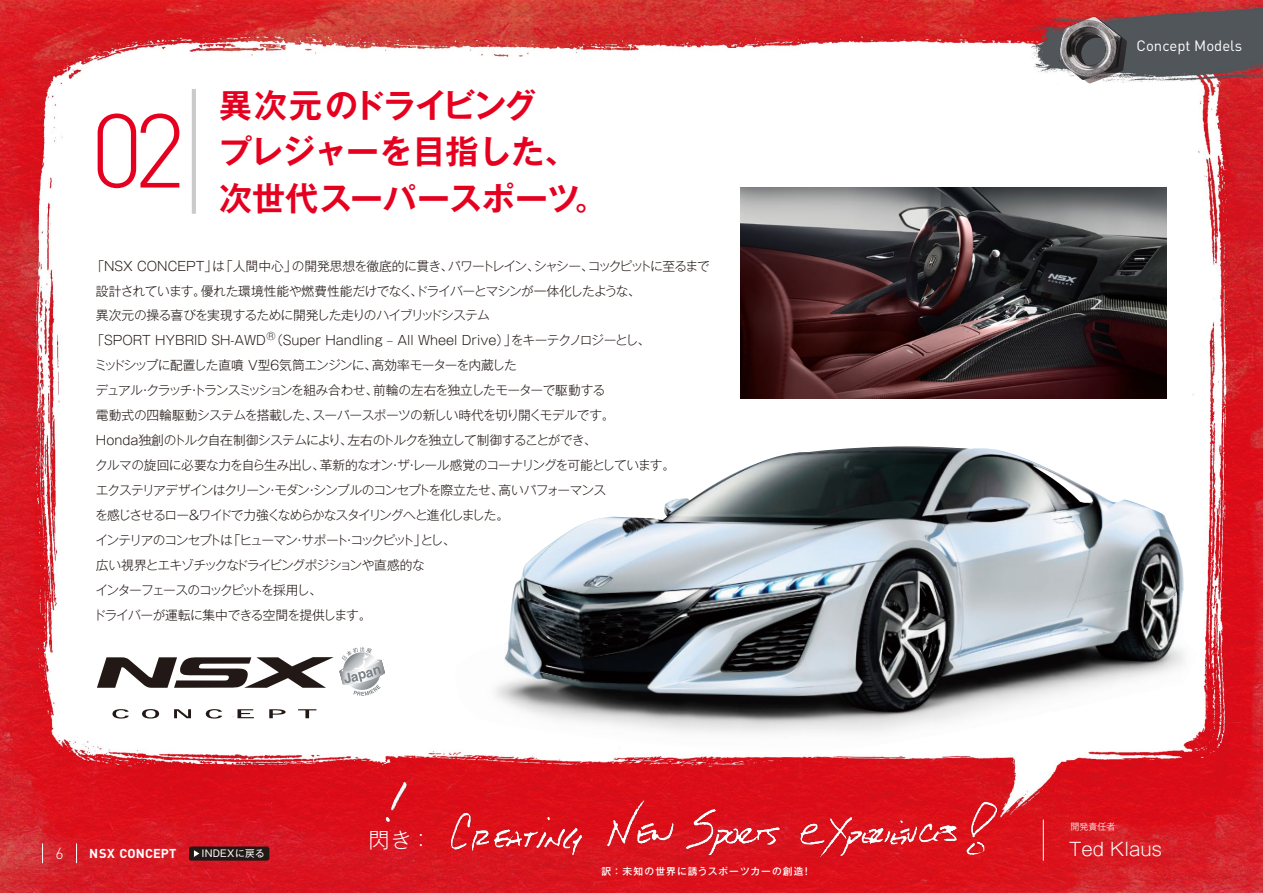
<style>
.page{position:relative;width:1263px;height:893px;background:#fff}
.page>*{position:absolute;margin:0;border:0;box-sizing:border-box;transform-origin:0 0}
.t1{font:300 103.05px "DIN";color:#e60020}
.t2{font:700 33px/46.8px "Gothic MB101 Pro De";letter-spacing:-.03em;color:#e60020}
.t3{font:700 33px "Gothic MB101 Pro De";color:#e60020}
.t4{font:300 21px "Gothic MB101 Pro";color:#fff}
.t5{font:300 18px "Gothic MB101 Pro";color:#fff}
.t6{font:300 15.9px "DIN";color:#fff}
.t7{font:14.85px "DIN";color:#fff}
.t8{font:300 12.75px "Gothic MB101 Pro";letter-spacing:-.055em;color:#221815}
.t9{font:300 12.75px "Gothic MB101 Pro";color:#221815}
.t10{font:300 12.75px "Gothic MB101 Pro";letter-spacing:-.035em;color:#221815}
.t11{font:300 12.75px "Gothic MB101 Pro";letter-spacing:-.08em;color:#221815}
.t12{font:300 12.75px "Gothic MB101 Pro";letter-spacing:-.09em;color:#221815}
.t13{font:300 12.75px "Gothic MB101 Pro";letter-spacing:-.13em;color:#221815}
.t14{font:300 12.75px "Gothic MB101 Pro";letter-spacing:-.125em;color:#221815}
.t15{font:700 12.75px "DIN";letter-spacing:.01em;color:#fff}
.t16{font:500 9.75px "Gothic MB101 Pro";letter-spacing:.105em;color:#fff}
.t17{font:9.6px "Gothic MB101 Pr 5";letter-spacing:.03em;color:#fff}
.t18{font:300 9px "Gothic MB101 Pro";color:#fff}
</style>
<div class="page">
<img style="left:0;top:0;width:1262px;height:893px">
<img style="left:740px;top:187px;width:426px;height:211px">
<img style="left:453px;top:446px;width:746px;height:310px">
<img style="left:1064px;top:20px;width:63px;height:64px">
<img style="left:1058px;top:16px;width:64px;height:64px">
<img style="left:607px;top:800px;width:37px;height:46px">
<hr style="left:1043px;top:820px;width:1px;height:41px;background:#fff">
<img style="left:386px;top:782px;width:21px;height:41px">
<svg style="left:42px;top:843px;width:1px;height:20px"></svg>
<svg style="left:76px;top:843px;width:1px;height:20px"></svg>
<hr style="left:192px;top:89px;width:4px;height:125px;background:#c9caca">
<svg style="left:97px;top:647px;width:288px;height:49px"></svg>
<svg style="left:112px;top:709px;width:17px;height:9px"></svg>
<svg style="left:142px;top:709px;width:17px;height:9px"></svg>
<svg style="left:174px;top:709px;width:17px;height:9px"></svg>
<svg style="left:206px;top:709px;width:16px;height:9px"></svg>
<svg style="left:237px;top:709px;width:17px;height:9px"></svg>
<svg style="left:269px;top:709px;width:17px;height:9px"></svg>
<svg style="left:298px;top:709px;width:18px;height:9px"></svg>
<div style="left:189px;top:846px;width:80px;height:15px;background:#221815;border-radius:2px"></div>
<svg style="left:194px;top:850px;width:5px;height:7px"></svg>
<h1 class="t1" style="left:90px;top:87px;width:97px">02</h1>
<h2 class="t2" style="left:219px;top:78px;width:360px">異次元のドライビングプレジャーを目指した、</h2>
<h2 class="t3" style="left:219px;top:171px;width:390px">次世代スーパースポーツ。</h2>
<p class="t10" style="left:91px;top:255px;width:620px">「NSX CONCEPT」は「人間中心」の開発思想を徹底的に貫き、パワートレイン、シャシー、コックピットに至るまで</p>
<p class="t8" style="left:96px;top:280px;width:546px">設計されています。優れた環境性能や燃費性能だけでなく、ドライバーとマシンが一体化したような、</p>
<p class="t8" style="left:96px;top:305px;width:395px">異次元の操る喜びを実現するために開発した走りのハイブリッドシステム</p>
<p class="t9" style="left:91px;top:330px;width:560px">「SPORT HYBRID SH-AWD<sup>®</sup>（Super Handling ‒ All Wheel Drive）」をキーテクノロジーとし、</p>
<p class="t8" style="left:94px;top:355px;width:424px">ミッドシップに配置した直噴 V型6気筒エンジンに、高効率モーターを内蔵した</p>
<p class="t8" style="left:96px;top:380px;width:511px">デュアル・クラッチ・トランスミッションを組み合わせ、前輪の左右を独立したモーターで駆動する</p>
<p class="t8" style="left:96px;top:405px;width:520px">電動式の四輪駆動システムを搭載した、スーパースポーツの新しい時代を切り開くモデルです。</p>
<p class="t8" style="left:96px;top:430px;width:502px">Honda独創のトルク自在制御システムにより、左右のトルクを独立して制御することができ、</p>
<p class="t8" style="left:95px;top:455px;width:582px">クルマの旋回に必要な力を自ら生み出し、革新的なオン・ザ・レール感覚のコーナリングを可能としています。</p>
<p class="t11" style="left:96px;top:480px;width:512px">エクステリアデザインはクリーン・モダン・シンプルのコンセプトを際立たせ、高いパフォーマンス</p>
<p class="t12" style="left:95px;top:505px;width:416px">を感じさせるロー＆ワイドで力強くなめらかなスタイリングへと進化しました。</p>
<p class="t13" style="left:96px;top:530px;width:361px">インテリアのコンセプトは「ヒューマン・サポート・コックピット」とし、</p>
<p class="t8" style="left:96px;top:555px;width:330px">広い視界とエキゾチックなドライビングポジションや直感的な</p>
<p class="t14" style="left:96px;top:580px;width:228px">インターフェースのコックピットを採用し、</p>
<p class="t8" style="left:93px;top:605px;width:280px">ドライバーが運転に集中できる空間を提供します。</p>
<p class="t7" style="left:1136px;top:36px;width:107px">Concept Models</p>
<p class="t6" style="left:55px;top:844px;width:10px">6</p>
<p class="t15" style="left:89px;top:845px;width:89px">NSX CONCEPT</p>
<p class="t17" style="left:202px;top:846px;width:64px">INDEXに戻る</p>
<p class="t18" style="left:1070px;top:819px;width:46px">開発責任者</p>
<h3 class="t4" style="left:368px;top:823px;width:65px">閃き：</h3>
<h3 class="t5" style="left:1069px;top:834px;width:94px">Ted Klaus</h3>
<p class="t16" style="left:601px;top:864px;width:211px">訳 ： 未知の世界に誘うスポーツカーの創造！</p>
</div>
